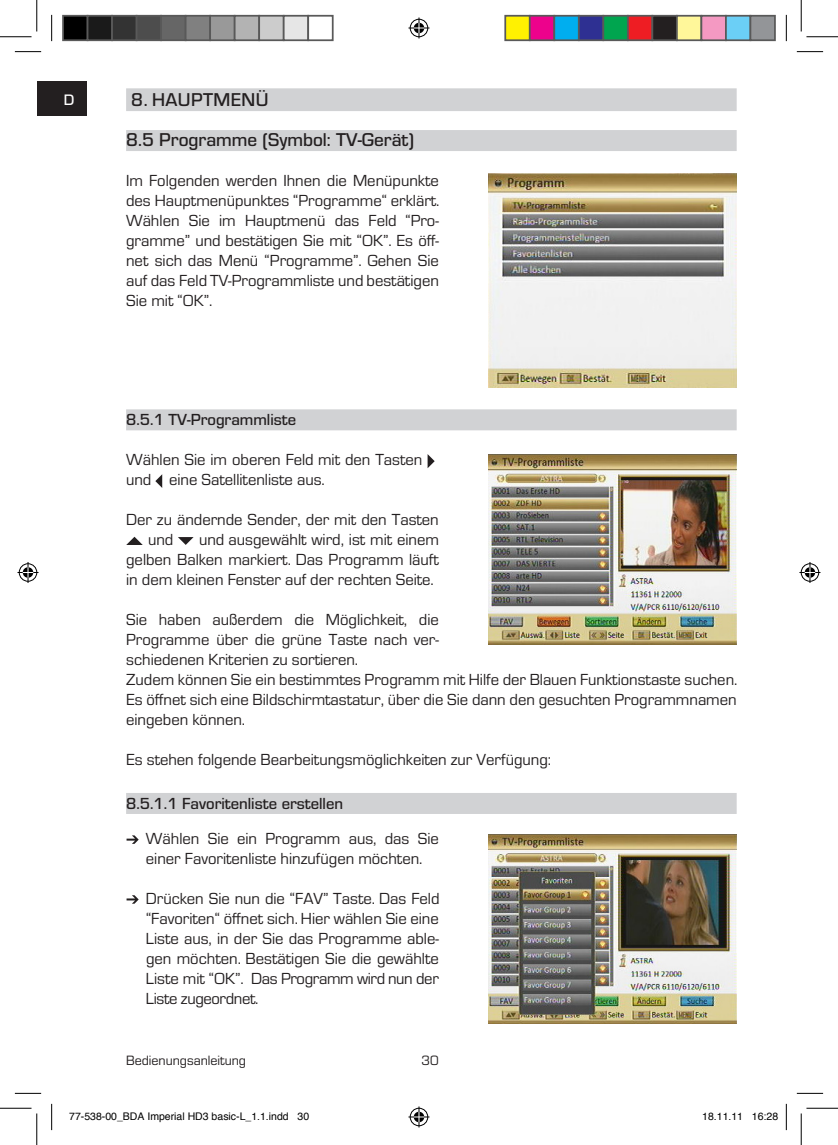
<style>
.page{position:relative;width:838px;height:1145px;background:#fff}
.page>*{position:absolute;margin:0;border:0;box-sizing:border-box;transform-origin:0 0}
.t1{font:500 19.25px "Eurostile OT";color:#231f20}
.t2{font:16.62px/19.9px "Eurostile OT";color:#231f20}
.t3{font:500 16.62px "Eurostile OT";color:#231f20}
.t4{font:500 15.75px "Eurostile OT";color:#fff}
.t5{font:14px "Eurostile OT";color:#231f20}
.t6{font:10.5px "Helvetica";color:#000}
</style>
<div class="page">
<div style="left:37px;top:81px;width:49px;height:35px;background:#231f20"></div>
<div style="left:126px;top:130px;width:610px;height:21px;background:#d1d2d4"></div>
<div style="left:126px;top:409px;width:610px;height:21px;background:#d1d2d4"></div>
<div style="left:126px;top:793px;width:610px;height:21px;background:#d1d2d4"></div>
<svg style="left:427px;top:454px;width:7px;height:14px"></svg>
<svg style="left:155px;top:474px;width:7px;height:14px"></svg>
<svg style="left:126px;top:537px;width:17px;height:8px"></svg>
<svg style="left:178px;top:537px;width:15px;height:8px"></svg>
<svg style="left:126px;top:835px;width:13px;height:9px"></svg>
<svg style="left:126px;top:895px;width:13px;height:9px"></svg>
<div style="left:126px;top:88px;width:610px;height:23px;background:#d1d2d4"></div>
<img style="left:488px;top:173px;width:248px;height:215px">
<img style="left:488px;top:455px;width:248px;height:190px">
<img style="left:488px;top:834px;width:248px;height:189px">
<svg style="left:15px;top:51px;width:26px;height:1px"></svg>
<svg style="left:796px;top:51px;width:27px;height:1px"></svg>
<svg style="left:15px;top:1093px;width:26px;height:1px"></svg>
<svg style="left:796px;top:1093px;width:27px;height:1px"></svg>
<svg style="left:51px;top:15px;width:1px;height:26px"></svg>
<svg style="left:51px;top:1104px;width:1px;height:26px"></svg>
<svg style="left:786px;top:15px;width:1px;height:26px"></svg>
<svg style="left:786px;top:1104px;width:1px;height:26px"></svg>
<hr style="left:0;top:36px;width:32px;height:1px;background:#000">
<hr style="left:806px;top:36px;width:31px;height:1px;background:#000">
<hr style="left:0;top:1108px;width:32px;height:1px;background:#000">
<hr style="left:806px;top:1108px;width:31px;height:1px;background:#000">
<hr style="left:36px;top:0;width:1px;height:31px;background:#000">
<hr style="left:36px;top:1113px;width:1px;height:32px;background:#000">
<hr style="left:800px;top:0;width:1px;height:31px;background:#000">
<hr style="left:800px;top:1113px;width:1px;height:32px;background:#000">
<svg style="left:408px;top:18px;width:21px;height:21px"></svg>
<svg style="left:408px;top:1106px;width:21px;height:21px"></svg>
<svg style="left:18px;top:562px;width:21px;height:21px"></svg>
<svg style="left:799px;top:562px;width:21px;height:21px"></svg>
<div style="left:63px;top:16px;width:25px;height:24px;background:#000"></div>
<div style="left:62px;top:15px;width:26px;height:26px;border:2px solid #595959"></div>
<div style="left:88px;top:16px;width:24px;height:24px;background:#1a1a1a"></div>
<div style="left:87px;top:15px;width:26px;height:26px;border:2px solid #595959"></div>
<div style="left:112px;top:16px;width:25px;height:24px;background:#333"></div>
<div style="left:111px;top:15px;width:26px;height:26px;border:2px solid #595959"></div>
<div style="left:137px;top:16px;width:24px;height:24px;background:#4d4d4d"></div>
<div style="left:136px;top:15px;width:26px;height:26px;border:2px solid #595959"></div>
<div style="left:161px;top:16px;width:25px;height:24px;background:#666"></div>
<div style="left:160px;top:15px;width:26px;height:26px;border:2px solid #595959"></div>
<div style="left:186px;top:16px;width:24px;height:24px;background:#808080"></div>
<div style="left:185px;top:15px;width:26px;height:26px;border:2px solid #595959"></div>
<div style="left:210px;top:16px;width:25px;height:24px;background:#999"></div>
<div style="left:209px;top:15px;width:26px;height:26px;border:2px solid #595959"></div>
<div style="left:235px;top:16px;width:24px;height:24px;background:#b3b3b3"></div>
<div style="left:234px;top:15px;width:26px;height:26px;border:2px solid #595959"></div>
<div style="left:259px;top:16px;width:25px;height:24px;background:#ccc"></div>
<div style="left:258px;top:15px;width:26px;height:26px;border:2px solid #595959"></div>
<div style="left:284px;top:16px;width:24px;height:24px;background:#e6e6e6"></div>
<div style="left:283px;top:15px;width:26px;height:26px;border:2px solid #595959"></div>
<div style="left:307px;top:15px;width:26px;height:26px;border:2px solid #595959"></div>
<div style="left:505px;top:16px;width:24px;height:24px;background:#fff101"></div>
<div style="left:504px;top:15px;width:26px;height:26px;border:2px solid #595959"></div>
<div style="left:529px;top:16px;width:25px;height:24px;background:#ed028c"></div>
<div style="left:529px;top:15px;width:26px;height:26px;border:2px solid #595959"></div>
<div style="left:554px;top:16px;width:24px;height:24px;background:#00aeef"></div>
<div style="left:553px;top:15px;width:26px;height:26px;border:2px solid #595959"></div>
<div style="left:578px;top:16px;width:25px;height:24px;background:#2e3092"></div>
<div style="left:578px;top:15px;width:26px;height:26px;border:2px solid #595959"></div>
<div style="left:603px;top:16px;width:24px;height:24px;background:#00a54f"></div>
<div style="left:602px;top:15px;width:26px;height:26px;border:2px solid #595959"></div>
<div style="left:627px;top:16px;width:25px;height:24px;background:#ee1d23"></div>
<div style="left:627px;top:15px;width:26px;height:26px;border:2px solid #595959"></div>
<div style="left:652px;top:16px;width:24px;height:24px;background:#231f20"></div>
<div style="left:651px;top:15px;width:26px;height:26px;border:2px solid #595959"></div>
<div style="left:676px;top:16px;width:25px;height:24px;background:#fff79a"></div>
<div style="left:676px;top:15px;width:26px;height:26px;border:2px solid #595959"></div>
<div style="left:701px;top:16px;width:24px;height:24px;background:#f499c2"></div>
<div style="left:700px;top:15px;width:26px;height:26px;border:2px solid #595959"></div>
<div style="left:725px;top:16px;width:25px;height:24px;background:#6bcff6"></div>
<div style="left:725px;top:15px;width:26px;height:26px;border:2px solid #595959"></div>
<div style="left:750px;top:16px;width:24px;height:24px;background:#939598"></div>
<div style="left:749px;top:15px;width:26px;height:26px;border:2px solid #595959"></div>
<p class="t4" style="left:64px;top:91px;width:12px">D</p>
<p class="t1" style="left:131px;top:89px;width:40px">8. Haup</p>
<p class="t1" style="left:203px;top:89px;width:67px">tme nü</p>
<p class="t1" style="left:126px;top:129px;width:289px">8.5 Programme (Symbol: TV-Gerät)</p>
<p class="t2" style="left:126px;top:171px;width:315px;text-align:justify">Im Folgenden werden Ihnen die Menüpunkte des Hauptmenüpunktes “Programme“ erklärt.<br>Wählen Sie im Hauptmenü das Feld “Pro&shy;gramme” und bestätigen Sie mit “OK”. Es öff&shy;net sich das Menü “Programme”. Gehen Sie auf das Feld TV-Programmliste und bestätigen Sie mit “OK”.</p>
<p class="t3" style="left:126px;top:411px;width:171px">8.5.1 TV-Programmliste</p>
<p class="t2" style="left:126px;top:450px;width:298px">Wählen Sie im oberen Feld mit den Tasten und eine Satellitenliste aus.</p>
<p class="t2" style="left:148px;top:510px;width:292px;text-indent:-22px">Der zu ändernde Sender, der mit den Tasten und</p>
<p class="t2" style="left:126px;top:530px;width:314px;text-align:justify;text-indent:73px">und ausgewählt wird, ist mit einem gelben Balken markiert. Das Programm läuft in dem kleinen Fenster auf der rechten Seite.</p>
<p class="t2" style="left:126px;top:610px;width:612px">Sie haben außerdem die Möglichkeit, die<br>Programme über die grüne Taste nach ver-<br>schiedenen Kriterien zu sortieren.<br>Zudem können Sie ein bestimmtes Programm mit Hilfe der Blauen Funktionstaste suchen.<br>Es öffnet sich eine Bildschirmtastatur, über die Sie dann den gesuchten Programmnamen eingeben können.</p>
<p class="t2" style="left:126px;top:749px;width:426px">Es stehen folgende Bearbeitungsmöglichkeiten zur Verfügung:</p>
<p class="t3" style="left:126px;top:794px;width:218px">8.5.1.1 Favoritenliste erstellen</p>
<p class="t2" style="left:146px;top:829px;width:294px">Wählen Sie ein Programm aus, das Sie einer Favoritenliste hinzufügen möchten.</p>
<p class="t2" style="left:146px;top:889px;width:295px;text-align:justify">Drücken Sie nun die “FAV” Taste. Das Feld “Favoriten“ öffnet sich. Hier wählen Sie eine Liste aus, in der Sie das Programme able&shy;gen möchten. Bestätigen Sie die gewählte Liste mit “OK”. Das Programm wird nun der Liste zugeordnet.</p>
<p class="t5" style="left:126px;top:1053px;width:121px">Bedienungsanleitung</p>
<p class="t5" style="left:421px;top:1053px;width:19px">30</p>
<p class="t6" style="left:69px;top:1108px;width:241px">77-538-00_BDA Imperial HD3 basic-L_1.1.indd 30</p>
<p class="t6" style="left:702px;top:1108px;width:77px">18.11.11 16:28</p>
</div>
